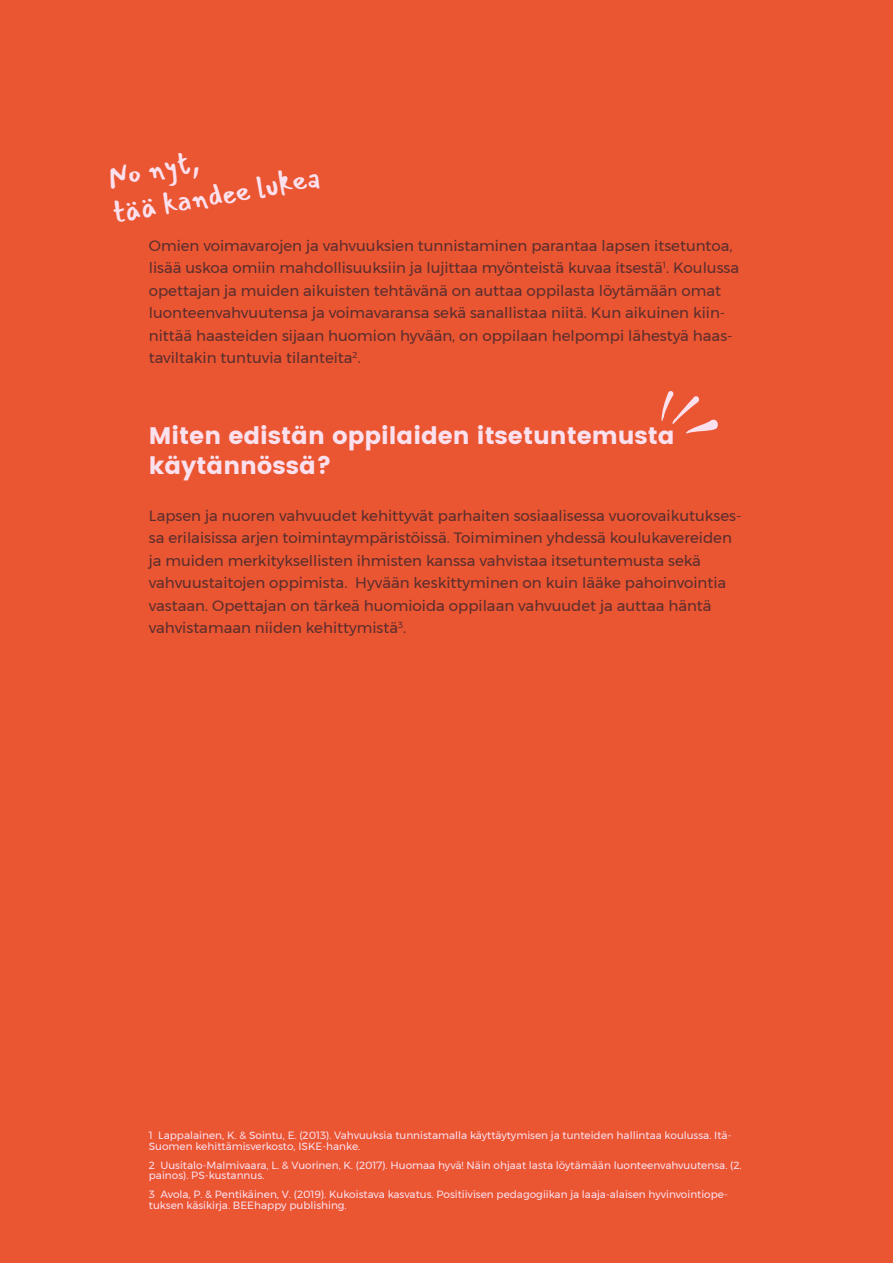
<style>
.page{position:relative;width:893px;height:1263px;background:#ea5532}
.page>*{position:absolute;margin:0;border:0;box-sizing:border-box;transform-origin:0 0}
.t1{font:30px "Mansalva";color:#fbe0ee}
.Valiotsikko{font:24px/30px "Poppins";color:#fbe0ee}
.Leipateksti{font:15px/22.5px "Montserrat";color:#5a2e2d}
.Alaviite_alhaalla{font:10.5px/10.5px "Montserrat";color:#fbe0ee}
</style>
<div class="page">
<svg style="left:661px;top:391px;width:57px;height:42px"></svg>
<p class="t1" style="left:103px;top:155px;width:95px;rotate:-10deg">No nyt,</p>
<p class="t1" style="left:109px;top:190px;width:212px;rotate:-10deg">tää kandee lukea</p>
<p class="Leipateksti" style="left:149px;top:234px;width:592px">Omien voimavarojen ja vahvuuksien tunnistaminen parantaa lapsen itsetuntoa, lisää uskoa omiin mahdollisuuksiin ja lujittaa myönteistä kuvaa itsestä<sup>1</sup>. Koulussa opettajan ja muiden aikuisten tehtävänä on auttaa oppilasta löytämään omat luonteenvahvuutensa ja voimavaransa sekä sanallistaa niitä. Kun aikuinen kiin&shy;nittää haasteiden sijaan huomion hyvään, on oppilaan helpompi lähestyä haas&shy;taviltakin tuntuvia tilanteita<sup>2</sup>.</p>
<p class="Valiotsikko" style="left:149px;top:420px;width:527px">Miten edistän oppilaiden itsetuntemusta käytännössä?</p>
<p class="Leipateksti" style="left:149px;top:504px;width:594px">Lapsen ja nuoren vahvuudet kehittyvät parhaiten sosiaalisessa vuorovaikutukses&shy;sa erilaisissa arjen toimintaympäristöissä. Toimiminen yhdessä koulukavereiden ja muiden merkityksellisten ihmisten kanssa vahvistaa itsetuntemusta sekä vahvuustaitojen oppimista. Hyvään keskittyminen on kuin lääke pahoinvointia vastaan. Opettajan on tärkeä huomioida oppilaan vahvuudet ja auttaa häntä vahvistamaan niiden kehittymistä<sup>3</sup>.</p>
<p class="Alaviite_alhaalla" style="left:149px;top:1130px;width:584px">1 Lappalainen, K. &amp; Sointu, E. (2013). Vahvuuksia tunnistamalla käyttäytymisen ja tunteiden hallintaa koulussa. Itä-<br>Suomen kehittämisverkosto, ISKE-hanke.</p>
<p class="Alaviite_alhaalla" style="left:149px;top:1160px;width:594px">2 Uusitalo-Malmivaara, L. &amp; Vuorinen, K. (2017). Huomaa hyvä! Näin ohjaat lasta löytämään luonteenvahvuutensa. (2. painos). PS-kustannus.</p>
<p class="Alaviite_alhaalla" style="left:149px;top:1189px;width:581px">3 Avola, P. &amp; Pentikäinen, V. (2019). Kukoistava kasvatus. Positiivisen pedagogiikan ja laaja-alaisen hyvinvointiope&shy;tuksen käsikirja. BEEhappy publishing.</p>
</div>
